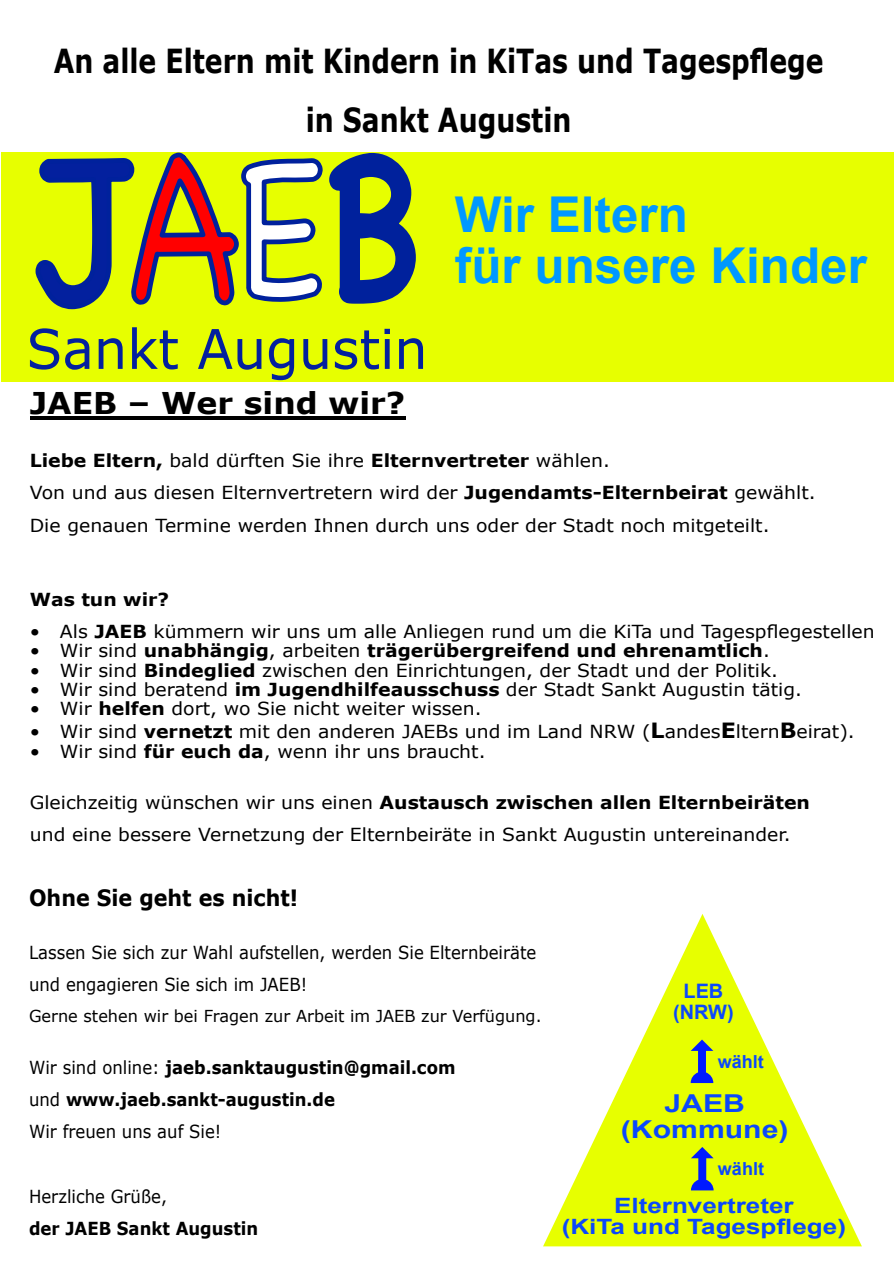
<style>
.page{position:relative;width:894px;height:1263px;background:#fff}
.page>*{position:absolute;margin:0;border:0;box-sizing:border-box;transform-origin:0 0}
.t1{font:700 49.35px/51px "Arial";color:#0098ff}
.t2{font:700 33.15px/59.2px "Verdana";color:#000;text-align:center;scale:.8 1}
.t3{font:700 30px "Verdana";color:#000;scale:1.05 1}
.t4{font:700 24.6px/25.5px "Arial";color:#0b48fb;text-align:center;scale:1.22 1}
.t5{font:700 22.5px "Verdana";color:#000;scale:.92 1}
.t6{font:700 21.15px/21.8px "Arial";color:#0b48fb;text-align:center;scale:1.23 1}
.t7{font:700 19.95px/20.5px "Arial";color:#0b48fb;text-align:center}
.t8{font:18px/32.2px "Verdana";color:#000;scale:1.05 1}
.t9{font:700 18px/32.2px "Verdana";color:#000;scale:.92 1}
.t10{font:18px/32.2px "Verdana";color:#000;scale:.92 1}
.t11{font:700 18px "Verdana";color:#000;scale:1.05 1}
.t12{font:700 18px "Arial";color:#0b48fb}
.t13{font:16.5px "Verdana";color:#000}
.s1{font-weight:700}
.s2{font-weight:400}
.s3{font-weight:700;font-size:21px}
</style>
<div class="page">
<div style="left:1px;top:152px;width:892px;height:230px;background:#e7ff00"></div>
<svg style="left:35px;top:152px;width:381px;height:158px"></svg>
<svg style="left:30px;top:328px;width:29px;height:42px"></svg>
<svg style="left:65px;top:338px;width:24px;height:32px"></svg>
<svg style="left:99px;top:338px;width:24px;height:31px"></svg>
<svg style="left:132px;top:327px;width:46px;height:42px"></svg>
<svg style="left:198px;top:329px;width:63px;height:41px"></svg>
<svg style="left:269px;top:338px;width:25px;height:42px"></svg>
<svg style="left:303px;top:339px;width:24px;height:31px"></svg>
<svg style="left:335px;top:329px;width:55px;height:41px"></svg>
<svg style="left:399px;top:338px;width:24px;height:31px"></svg>
<svg style="left:543px;top:914px;width:318px;height:332px"></svg>
<svg style="left:690px;top:1147px;width:23px;height:43px"></svg>
<svg style="left:690px;top:1039px;width:23px;height:44px"></svg>
<hr style="left:30px;top:416px;width:375px;height:3px;background:#000">
<h2 class="t2" style="left:54px;top:34px;width:963px">An alle Eltern mit Kindern in KiTas und Tagespflege in Sankt Augustin</h2>
<h1 class="t1" style="left:454px;top:193px;width:413px">Wir Eltern<br>für unsere Kinder</h1>
<h3 class="t3" style="left:30px;top:391px;width:359px">JAEB – Wer sind wir?</h3>
<p class="t8" style="left:30px;top:446px;width:749px"><span class="s1">Liebe Eltern,</span> bald dürften Sie ihre <span class="s1">Elternvertreter</span> wählen.<br>Von und aus diesen Elternvertretern wird der <span class="s1">Jugendamts-Elternbeirat</span> gewählt.<br>Die genauen Termine werden Ihnen durch uns oder der Stadt noch mitgeteilt.</p>
<p class="t11" style="left:30px;top:592px;width:134px">Was tun wir?</p>
<p class="t8" style="left:30px;top:617px;width:806px">• Als <span class="s1">JAEB</span> kümmern wir uns um alle Anliegen rund um die KiTa und Tagespflegestellen</p>
<p class="t11" style="left:30px;top:643px;width:706px"><span class="s2">• Wir sind</span> unabhängig<span class="s2">, arbeiten</span> trägerübergreifend und ehrenamtlich<span class="s2">.</span></p>
<p class="t8" style="left:30px;top:655px;width:714px">• Wir sind <span class="s1">Bindeglied</span> zwischen den Einrichtungen, der Stadt und der Politik.</p>
<p class="t8" style="left:30px;top:675px;width:736px">• Wir sind beratend <span class="s1">im Jugendhilfeausschuss</span> der Stadt Sankt Augustin tätig.</p>
<p class="t8" style="left:30px;top:694px;width:431px">• Wir <span class="s1">helfen</span> dort, wo Sie nicht weiter wissen.</p>
<p class="t8" style="left:30px;top:717px;width:787px">• Wir sind <span class="s1">vernetzt</span> mit den anderen JAEBs und im Land NRW (<span class="s3">L</span>andes<span class="s3">E</span>ltern<span class="s3">B</span>eirat).</p>
<p class="t8" style="left:30px;top:736px;width:435px">• Wir sind <span class="s1">für euch da</span>, wenn ihr uns braucht.</p>
<p class="t8" style="left:30px;top:788px;width:744px">Gleichzeitig wünschen wir uns einen <span class="s1">Austausch zwischen allen Elternbeiräten </span>und eine bessere Vernetzung der Elternbeiräte in Sankt Augustin untereinander.</p>
<p class="t5" style="left:29px;top:889px;width:294px">Ohne Sie geht es nicht!</p>
<p class="t10" style="left:29px;top:938px;width:553px">Lassen Sie sich zur Wahl aufstellen, werden Sie Elternbeiräte und engagieren Sie sich im JAEB!</p>
<p class="t13" style="left:29px;top:1009px;width:514px">Gerne stehen wir bei Fragen zur Arbeit im JAEB zur Verfügung.</p>
<p class="t9" style="left:29px;top:1053px;width:465px"><span class="s2">Wir sind online:</span> jaeb.sanktaugustin@gmail.com <span class="s2">und</span> www.jaeb.sankt-augustin.de<br><span class="s2">Wir freuen uns auf Sie!</span></p>
<p class="t10" style="left:29px;top:1181px;width:151px">Herzliche Grüße,</p>
<p class="t9" style="left:29px;top:1214px;width:250px">der JAEB Sankt Augustin</p>
<p class="t7" style="left:673px;top:983px;width:62px">LEB (NRW)</p>
<p class="t12" style="left:717px;top:1055px;width:48px">wählt</p>
<h3 class="t4" style="left:620px;top:1093px;width:139px">JAEB (Kommune)</h3>
<p class="t12" style="left:717px;top:1162px;width:48px">wählt</p>
<p class="t6" style="left:561px;top:1196px;width:233px">Elternvertreter<br>(KiTa und Tagespflege)</p>
</div>
